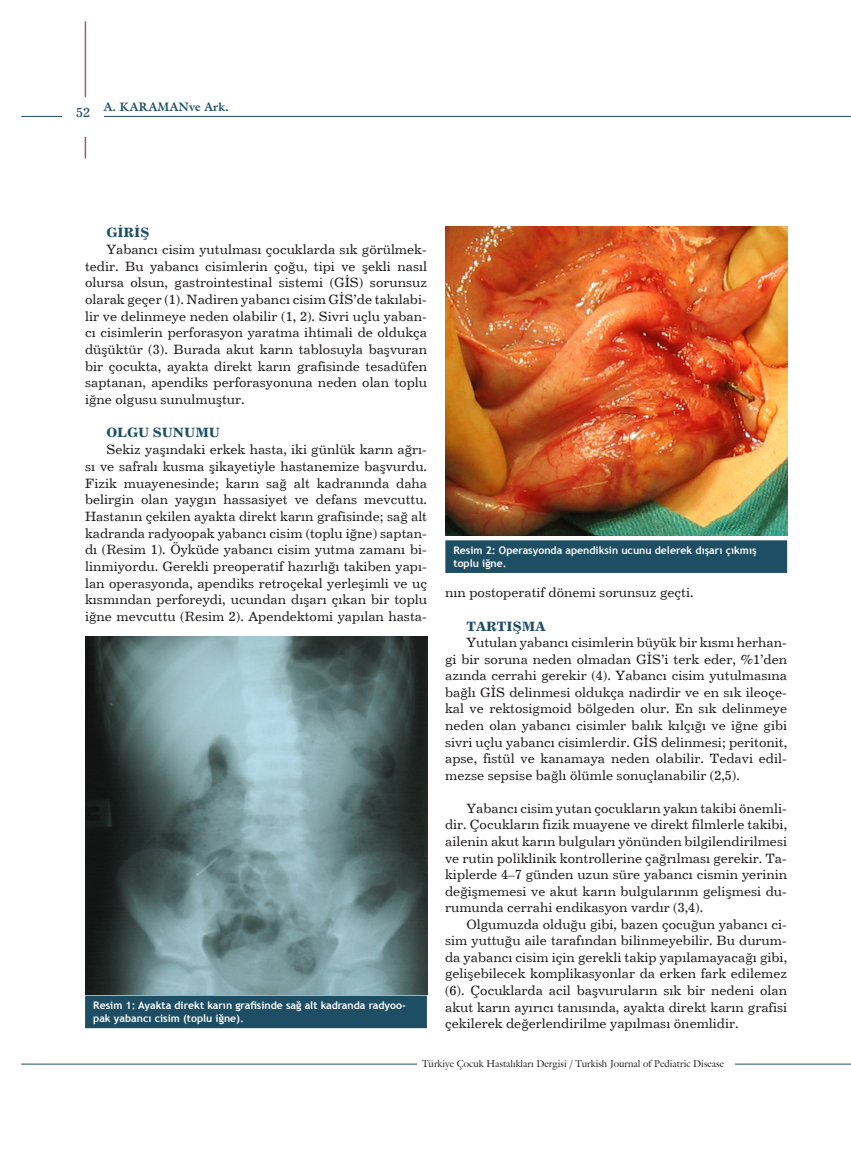
<style>
.page{position:relative;width:851px;height:1170px;background:#fff}
.page>*{position:absolute;margin:0;border:0;box-sizing:border-box;transform-origin:0 0}
.t1{font:13.5px/16.5px "Century 731 BT Roman A";color:#231f20;text-align:justify}
.t2{font:13.5px "Century 731 BT Bold A";color:#1e4e64}
.t3{font:13.5px "Century 731 BT Roman A";color:#1e4e64}
.t4{font:700 12px "Galliard IT Cby BT";color:#1e4e64}
.t5{font:700 10.5px/12.6px "Trebuchet MS";color:#fff}
.t6{font:9.75px "Galliard IT Cby BT";color:#231f20}
</style>
<div class="page">
<hr style="left:85px;top:21px;width:1px;height:137px;background:#a1577b">
<hr style="left:21px;top:116px;width:829px;height:1px;background:#1e4e64">
<hr style="left:21px;top:1063px;width:829px;height:1px;background:#1e4e64">
<img style="left:62px;top:97px;width:41px;height:40px">
<div style="left:417px;top:1051px;width:318px;height:26px;background:#fff"></div>
<div style="left:85px;top:995px;width:342px;height:33px;background:#1e4e64;border:2px solid #1e4e64"></div>
<img style="left:85px;top:636px;width:342px;height:358px">
<div style="left:445px;top:540px;width:342px;height:33px;background:#1e4e64;border:2px solid #1e4e64"></div>
<img style="left:445px;top:227px;width:342px;height:308px">
<p class="t3" style="left:76px;top:104px;width:16px">52</p>
<p class="t4" style="left:103px;top:99px;width:127px">A. KARAMANve Ark.</p>
<p class="t2" style="left:106px;top:224px;width:45px">GİRİŞ</p>
<p class="t1" style="left:85px;top:241px;width:343px;text-indent:21px">Yabancı cisim yutulması çocuklarda sık görülmek&shy;tedir. Bu yabancı cisimlerin çoğu, tipi ve şekli nasıl olursa olsun, gastrointestinal sistemi (GİS) sorunsuz olarak geçer (1). Nadiren yabancı cisim GİS’de takılabi&shy;lir ve delinmeye neden olabilir (1, 2). Sivri uçlu yaban&shy;cı cisimlerin perforasyon yaratma ihtimali de oldukça düşüktür (3). Burada akut karın tablosuyla başvuran bir çocukta, ayakta direkt karın grafisinde tesadüfen saptanan, apendiks perforasyonuna neden olan toplu iğne olgusu sunulmuştur.</p>
<p class="t2" style="left:106px;top:424px;width:115px">OLGU SUNUMU</p>
<p class="t1" style="left:85px;top:441px;width:343px;text-indent:21px">Sekiz yaşındaki erkek hasta, iki günlük karın ağrı&shy;sı ve safralı kusma şikayetiyle hastanemize başvurdu.<br>Fizik muayenesinde; karın sağ alt kadranında daha belirgin olan yaygın hassasiyet ve defans mevcuttu.<br>Hastanın çekilen ayakta direkt karın grafisinde; sağ alt kadranda radyoopak yabancı cisim (toplu iğne) saptan&shy;dı (Resim 1). Öyküde yabancı cisim yutma zamanı bi&shy;linmiyordu. Gerekli preoperatif hazırlığı takiben yapı&shy;lan operasyonda, apendiks retroçekal yerleşimli ve uç kısmından perforeydi, ucundan dışarı çıkan bir toplu iğne mevcuttu (Resim 2). Apendektomi yapılan hasta-</p>
<p class="t5" style="left:93px;top:999px;width:314px">Resim 1: Ayakta direkt karın grafisinde sağ alt kadranda radyoo&shy;pak yabancı cisim (toplu iğne).</p>
<p class="t5" style="left:453px;top:544px;width:304px">Resim 2: Operasyonda apendiksin ucunu delerek dışarı çıkmış toplu iğne.</p>
<p class="t1" style="left:445px;top:584px;width:250px">nın postoperatif dönemi sorunsuz geçti.</p>
<p class="t2" style="left:466px;top:617px;width:81px">TARTIŞMA</p>
<p class="t1" style="left:445px;top:634px;width:343px;text-indent:21px">Yutulan yabancı cisimlerin büyük bir kısmı herhan&shy;gi bir soruna neden olmadan GİS’i terk eder, %1’den azında cerrahi gerekir (4). Yabancı cisim yutulmasına bağlı GİS delinmesi oldukça nadirdir ve en sık ileoçe&shy;kal ve rektosigmoid bölgeden olur. En sık delinmeye neden olan yabancı cisimler balık kılçığı ve iğne gibi sivri uçlu yabancı cisimlerdir. GİS delinmesi; peritonit, apse, fistül ve kanamaya neden olabilir. Tedavi edil&shy;mezse sepsise bağlı ölümle sonuçlanabilir (2,5).</p>
<p class="t1" style="left:445px;top:799px;width:343px;text-indent:21px">Yabancı cisim yutan çocukların yakın takibi önemli&shy;dir. Çocukların fizik muayene ve direkt filmlerle takibi, ailenin akut karın bulguları yönünden bilgilendirilmesi ve rutin poliklinik kontrollerine çağrılması gerekir. Ta&shy;kiplerde 4–7 günden uzun süre yabancı cismin yerinin değişmemesi ve akut karın bulgularının gelişmesi du&shy;rumunda cerrahi endikasyon vardır (3,4).</p>
<p class="t1" style="left:445px;top:915px;width:343px;text-indent:21px">Olgumuzda olduğu gibi, bazen çocuğun yabancı ci&shy;sim yuttuğu aile tarafından bilinmeyebilir. Bu durum&shy;da yabancı cisim için gerekli takip yapılamayacağı gibi, gelişebilecek komplikasyonlar da erken fark edilemez (6). Çocuklarda acil başvuruların sık bir nedeni olan akut karın ayırıcı tanısında, ayakta direkt karın grafisi çekilerek değerlendirilme yapılması önemlidir.</p>
<p class="t6" style="left:422px;top:1056px;width:303px">Türkiye Çocuk Hastalıkları Dergisi / Turkish Journal of Pediatric Disease</p>
</div>
